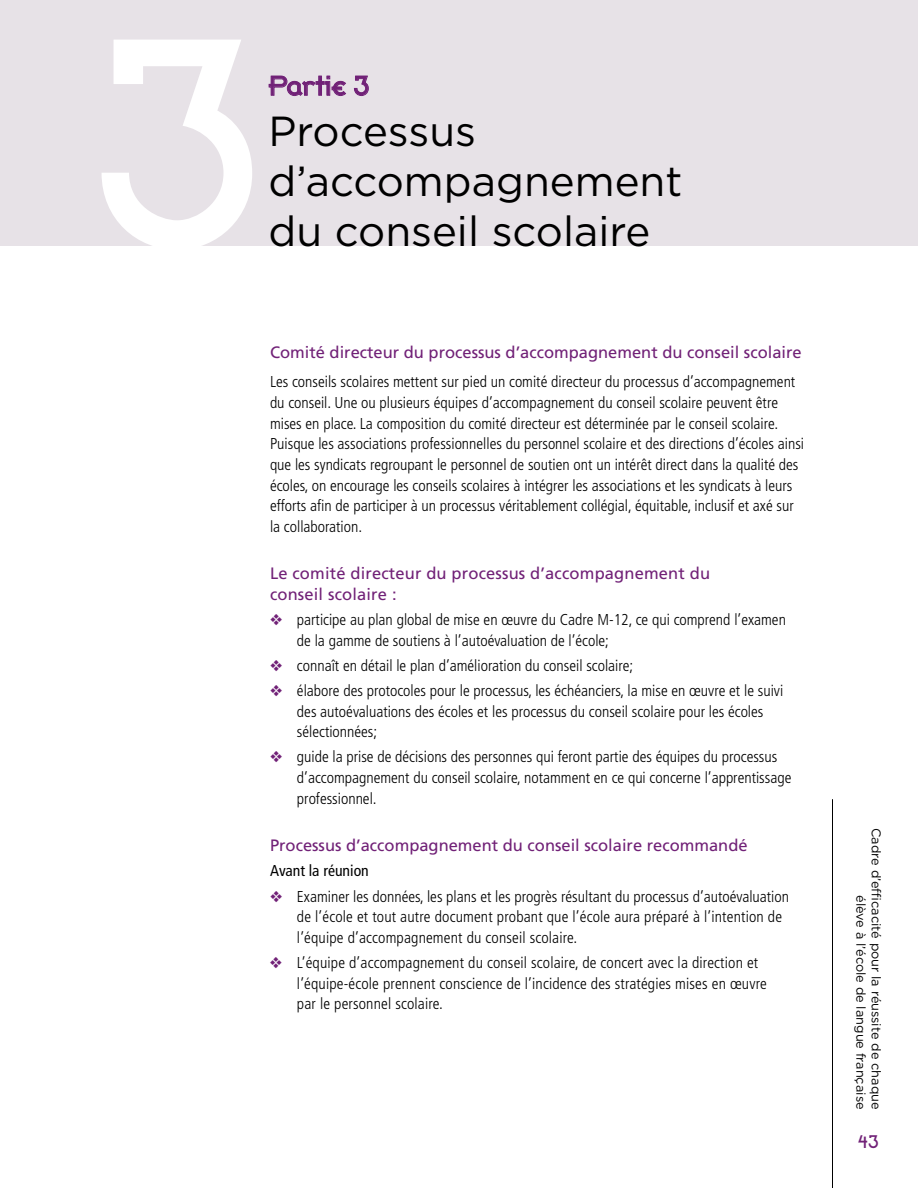
<style>
.page{position:relative;width:918px;height:1188px;background:#fff}
.page>*{position:absolute;margin:0;border:0;box-sizing:border-box;transform-origin:0 0}
.t1{font:292.5px "Broadband ICG";color:#fff}
.t2{font:42px/50.4px "Gotham";color:#000}
.t3{font:27px "Broadband ICG";color:#712177}
.t4{font:18px "Broadband ICG";color:#712177}
.t5{font:16.5px/20.7px "Frutiger";color:#712177}
.t6{font:300 condensed 15.75px/20.7px "Frutiger";color:#000}
.t7{font:condensed 15.75px "Frutiger";color:#000}
.t8{font:12.75px/15.3px "Gotham";color:#000;text-align:right}
.s1{color:#712177}
</style>
<div class="page">
<div style="left:0;top:0;width:918px;height:246px;background:#e7e2e7"></div>
<hr style="left:832px;top:799px;width:1px;height:389px;background:#000">
<svg style="left:269px;top:76px;width:77px;height:20px"></svg>
<svg style="left:354px;top:76px;width:15px;height:20px"></svg>
<h1 class="t1" style="left:91px;top:-35px;width:172px">3</h1>
<p class="t3" style="left:268px;top:69px;width:102px">Partie 3</p>
<h1 class="t2" style="left:268px;top:105px;width:415px">Processus d’accompagnement</h1>
<h1 class="t2" style="left:268px;top:206px;width:383px">du conseil scolaire</h1>
<h2 class="t5" style="left:270px;top:342px;width:533px">Comité directeur du processus d’accompagnement du conseil scolaire</h2>
<p class="t6" style="left:270px;top:372px;width:536px">Les conseils scolaires mettent sur pied un comité directeur du processus d’accompagnement du conseil. Une ou plusieurs équipes d’accompagnement du conseil scolaire peuvent être mises en place. La composition du comité directeur est déterminée par le conseil scolaire.<br>Puisque les associations professionnelles du personnel scolaire et des directions d’écoles ainsi que les syndicats regroupant le personnel de soutien ont un intérêt direct dans la qualité des écoles, on encourage les conseils scolaires à intégrer les associations et les syndicats à leurs efforts afin de participer à un processus véritablement collégial, équitable, inclusif et axé sur la collaboration.</p>
<h2 class="t5" style="left:270px;top:563px;width:442px">Le comité directeur du processus d’accompagnement du conseil scolaire :</h2>
<p class="t6" style="left:297px;top:610px;width:490px;text-indent:-27px"><span class="s1">❖❖</span> participe au plan global de mise en œuvre du Cadre M-12, ce qui comprend l’examen de la gamme de soutiens à l’autoévaluation de l’école;</p>
<p class="t6" style="left:270px;top:655px;width:365px"><span class="s1">❖❖</span> connaît en détail le plan d’amélioration du conseil scolaire;</p>
<p class="t6" style="left:297px;top:681px;width:488px;text-indent:-27px"><span class="s1">❖❖</span> élabore des protocoles pour le processus, les échéanciers, la mise en œuvre et le suivi des autoévaluations des écoles et les processus du conseil scolaire pour les écoles sélectionnées;</p>
<p class="t6" style="left:297px;top:747px;width:496px;text-indent:-27px"><span class="s1">❖❖</span> guide la prise de décisions des personnes qui feront partie des équipes du processus d’accompagnement du conseil scolaire, notamment en ce qui concerne l’apprentissage professionnel.</p>
<h2 class="t5" style="left:270px;top:835px;width:479px">Processus d’accompagnement du conseil scolaire recommandé</h2>
<p class="t7" style="left:270px;top:862px;width:100px">Avant la réunion</p>
<p class="t6" style="left:297px;top:886px;width:494px;text-indent:-27px"><span class="s1">❖❖</span> Examiner les données, les plans et les progrès résultant du processus d’autoévaluation de l’école et tout autre document probant que l’école aura préparé à l’intention de l’équipe d’accompagnement du conseil scolaire.</p>
<p class="t6" style="left:297px;top:952px;width:471px;text-indent:-27px"><span class="s1">❖❖</span> L’équipe d’accompagnement du conseil scolaire, de concert avec la direction et l’équipe-école prennent conscience de l’incidence des stratégies mises en œuvre par le personnel scolaire.</p>
<p class="t8" style="left:884px;top:828px;width:283px;rotate:90deg">Cadre d’efficacité pour la réussite de chaque élève à l’école de langue française</p>
<p class="t4" style="left:858px;top:1130px;width:22px">43</p>
</div>
